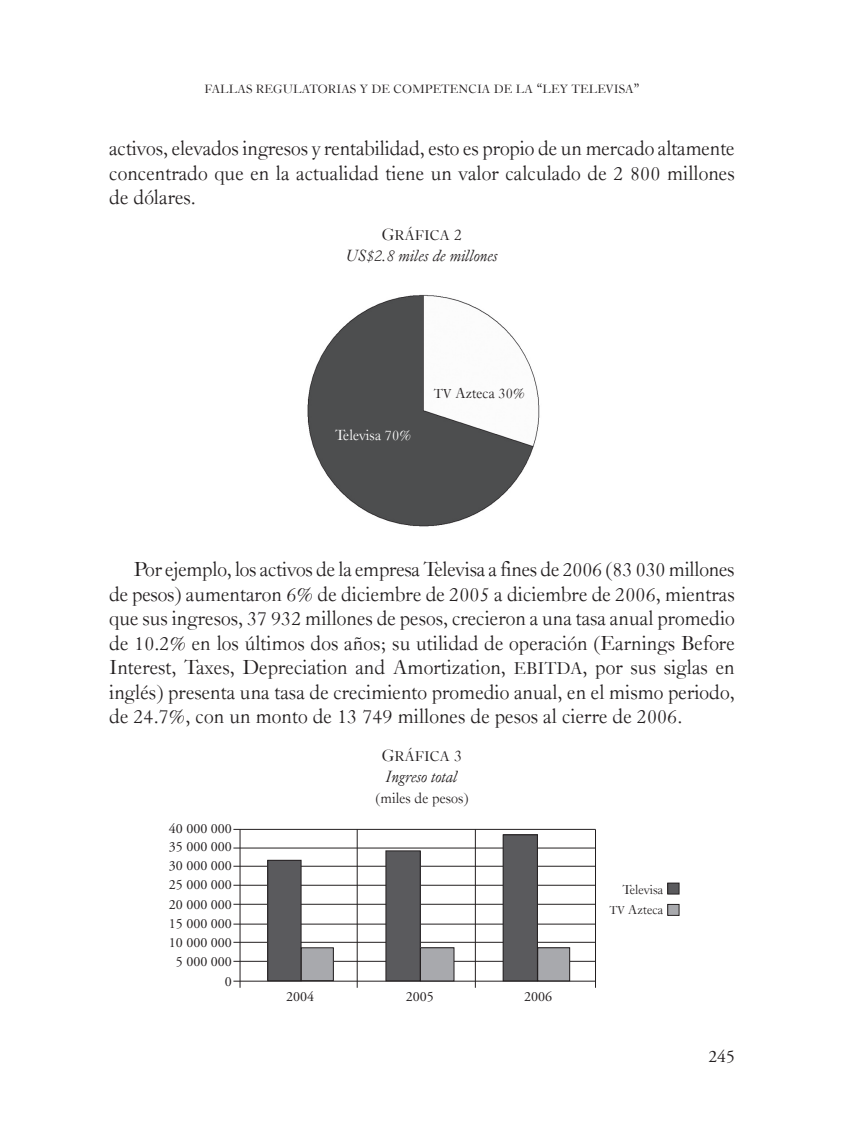
<style>
.page{position:relative;width:844px;height:1141px;background:#fff}
.page>*{position:absolute;margin:0;border:0;box-sizing:border-box;transform-origin:0 0}
.t1{font:21.88px/24.5px "Caslon Old Face BT";color:#231f20;text-align:justify}
.t2{font:italic 17.5px "Caslon Old Face BT";color:#231f20}
.t3{font:17.5px "Adobe Garamond";color:#231f20}
.t4{font:15.75px "Caslon Old Face BT";color:#231f20}
.t5{font:15.75px "Caslon Old Face BT";color:#fff}
.t6{font:15.22px "Caslon Old Face BT";color:#231f20}
.t7{font:14px/19.1px "Adobe Garamond";color:#231f20}
.t8{font:14px "Caslon Old Face BT";color:#231f20}
.t9{font:12.95px "Caslon Old Face BT";color:#231f20}
.s1{font-size:14.88px}
.s2{font-size:17.5px}
.s3{font-size:14px}
.s4{font-size:18.38px}
.s5{font-size:12.25px}
</style>
<div class="page">
<img style="left:307px;top:294px;width:233px;height:233px">
<hr style="left:233px;top:829px;width:362px;height:1px;background:#231f20">
<hr style="left:233px;top:848px;width:362px;height:1px;background:#231f20">
<hr style="left:233px;top:866px;width:362px;height:1px;background:#231f20">
<hr style="left:233px;top:885px;width:362px;height:1px;background:#231f20">
<hr style="left:233px;top:904px;width:362px;height:1px;background:#231f20">
<hr style="left:233px;top:924px;width:362px;height:1px;background:#231f20">
<hr style="left:233px;top:942px;width:362px;height:1px;background:#231f20">
<hr style="left:233px;top:961px;width:362px;height:1px;background:#231f20">
<hr style="left:233px;top:981px;width:362px;height:1px;background:#231f20">
<hr style="left:240px;top:829px;width:1px;height:159px;background:#231f20">
<hr style="left:357px;top:829px;width:1px;height:159px;background:#231f20">
<hr style="left:475px;top:829px;width:1px;height:159px;background:#231f20">
<hr style="left:595px;top:829px;width:1px;height:159px;background:#231f20">
<div style="left:268px;top:860px;width:33px;height:121px;background:#5a5a5d"></div>
<div style="left:267px;top:860px;width:34px;height:121px;border:1px solid #231f20"></div>
<div style="left:301px;top:948px;width:32px;height:33px;background:#a8a9ad"></div>
<div style="left:301px;top:947px;width:32px;height:34px;border:1px solid #231f20"></div>
<div style="left:386px;top:851px;width:34px;height:130px;background:#5a5a5d"></div>
<div style="left:385px;top:851px;width:35px;height:130px;border:1px solid #231f20"></div>
<div style="left:420px;top:948px;width:34px;height:33px;background:#a8a9ad"></div>
<div style="left:420px;top:947px;width:34px;height:34px;border:1px solid #231f20"></div>
<div style="left:503px;top:835px;width:34px;height:146px;background:#5a5a5d"></div>
<div style="left:503px;top:835px;width:34px;height:146px;border:1px solid #231f20"></div>
<div style="left:537px;top:948px;width:32px;height:33px;background:#a8a9ad"></div>
<div style="left:537px;top:947px;width:32px;height:34px;border:1px solid #231f20"></div>
<div style="left:667px;top:883px;width:12px;height:11px;background:#5a5a5d"></div>
<div style="left:667px;top:883px;width:12px;height:11px;border:1px solid #231f20"></div>
<div style="left:667px;top:904px;width:12px;height:11px;background:#a8a9ad"></div>
<div style="left:667px;top:904px;width:12px;height:12px;border:1px solid #231f20"></div>
<p class="t9" style="left:204px;top:81px;width:436px">fallas regulatorias y de competencia de la <span class="s1">“</span>ley televisa<span class="s1">”</span></p>
<p class="t1" style="left:109px;top:136px;width:627px">activos, elevados ingresos y rentabilidad, esto es propio de un mercado altamente concentrado que en la actualidad tiene un valor calculado de 2 800 millones de dólares.</p>
<p class="t6" style="left:381px;top:226px;width:82px"><span class="s2">G</span>ráfica <span class="s2">2</span></p>
<p class="t2" style="left:345px;top:245px;width:154px">US$2.8 miles de millones</p>
<p class="t5" style="left:335px;top:425px;width:78px">Televisa 70%</p>
<p class="t4" style="left:434px;top:383px;width:92px"><span class="s3">TV</span> Azteca 30%</p>
<p class="t1" style="left:109px;top:557px;width:627px;text-indent:25px">Por ejemplo, los activos de la empresa Televisa a fines de 2006 (83 030 millones de pesos) aumentaron 6% de diciembre de 2005 a diciembre de 2006, mientras que sus ingresos, 37 932 millones de pesos, crecieron a una tasa anual promedio de 10.2% en los últimos dos años; su utilidad de operación (Earnings Before Interest, Taxes, Depreciation and Amortization, <span class="s4">EBITDA</span>, por sus siglas en inglés) presenta una tasa de crecimiento promedio anual, en el mismo periodo, de 24.7%, con un monto de 13 749 millones de pesos al cierre de 2006.</p>
<p class="t7" style="left:169px;top:820px;width:64px;line-height:17.7px">40 000 000<br>35 000 000</p>
<p class="t7" style="left:169px;top:856px;width:64px">30 000 000</p>
<p class="t7" style="left:169px;top:895px;width:64px;text-align:justify">20 000 000<br>15 000 000<br>10 000 000</p>
<p class="t7" style="left:225px;top:973px;width:8px">0</p>
<p class="t7" style="left:169px;top:876px;width:64px">25 000 000</p>
<p class="t7" style="left:176px;top:952px;width:57px">5 000 000</p>
<p class="t6" style="left:381px;top:747px;width:82px"><span class="s2">G</span>ráfica <span class="s2">3</span></p>
<p class="t2" style="left:386px;top:766px;width:74px">Ingreso total</p>
<p class="t4" style="left:375px;top:788px;width:95px">(miles de pesos)</p>
<p class="t7" style="left:286px;top:987px;width:29px">2004</p>
<p class="t7" style="left:405px;top:987px;width:29px">2005</p>
<p class="t7" style="left:524px;top:987px;width:29px">2006</p>
<p class="t8" style="left:622px;top:881px;width:42px">Televisa</p>
<p class="t8" style="left:609px;top:901px;width:55px"><span class="s5">TV</span> Azteca</p>
<p class="t3" style="left:708px;top:1047px;width:28px">245</p>
</div>
